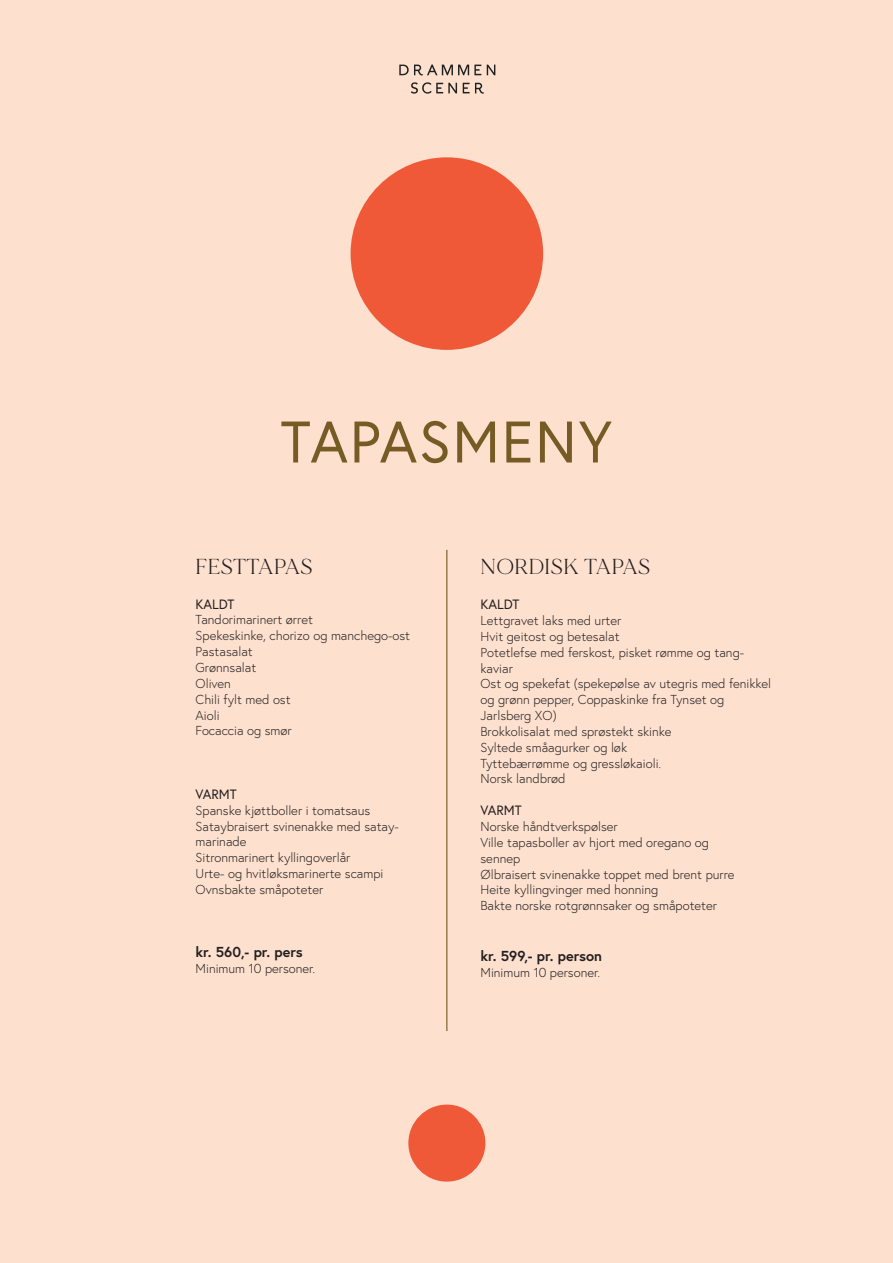
<style>
.page{position:relative;width:893px;height:1263px;background:#fde0ce}
.page>*{position:absolute;margin:0;border:0;box-sizing:border-box;transform-origin:0 0}
.t1{font:58.5px "Europa";letter-spacing:.03em;color:#775b25}
.t2{font:21.6px "MADE Mirage";letter-spacing:.02em;color:#231f20}
.t3{font:700 14.4px "Europa";color:#231f20}
.t4{font:13.5px "Europa";color:#231f20}
.t5{font:300 12.9px/15.9px "Europa";color:#231f20}
</style>
<div class="page">
<svg style="left:399px;top:64px;width:82px;height:11px"></svg>
<svg style="left:487px;top:65px;width:8px;height:10px"></svg>
<svg style="left:463px;top:83px;width:21px;height:11px"></svg>
<svg style="left:411px;top:82px;width:46px;height:12px"></svg>
<hr style="left:446px;top:550px;width:1px;height:481px;background:#775b25">
<div style="left:351px;top:157px;width:192px;height:193px;background:#f05937;border-radius:50%"></div>
<div style="left:408px;top:1104px;width:77px;height:77px;background:#f05937;border-radius:50%"></div>
<p class="t1" style="left:281px;top:404px;width:333px">TAPASMENY</p>
<p class="t2" style="left:196px;top:553px;width:118px">FESTTAPAS</p>
<p class="t2" style="left:480px;top:553px;width:171px">NORDISK TAPAS</p>
<p class="t4" style="left:196px;top:595px;width:40px">KALDT</p>
<p class="t5" style="left:196px;top:612px;width:119px">Tandorimarinert ørret</p>
<p class="t5" style="left:196px;top:628px;width:216px">Spekeskinke, chorizo og manchego-ost</p>
<p class="t5" style="left:196px;top:643px;width:59px">Pastasalat</p>
<p class="t5" style="left:196px;top:659px;width:62px">Grønnsalat</p>
<p class="t5" style="left:196px;top:675px;width:37px">Oliven</p>
<p class="t5" style="left:196px;top:691px;width:97px">Chili fylt med ost</p>
<p class="t5" style="left:196px;top:707px;width:26px">Aioli</p>
<p class="t5" style="left:196px;top:723px;width:98px">Focaccia og smør</p>
<p class="t4" style="left:196px;top:785px;width:43px">VARMT</p>
<p class="t5" style="left:196px;top:802px;width:176px">Spanske kjøttboller i tomatsaus</p>
<p class="t5" style="left:196px;top:818px;width:205px">Sataybraisert svinenakke med satay&shy;marinade</p>
<p class="t5" style="left:196px;top:849px;width:156px">Sitronmarinert kyllingoverlår</p>
<p class="t5" style="left:196px;top:865px;width:189px">Urte- og hvitløksmarinerte scampi</p>
<p class="t5" style="left:196px;top:881px;width:129px">Ovnsbakte småpoteter</p>
<p class="t3" style="left:196px;top:942px;width:109px">kr. 560,- pr. pers</p>
<p class="t5" style="left:196px;top:960px;width:121px">Minimum 10 personer.</p>
<p class="t4" style="left:480px;top:596px;width:40px">KALDT</p>
<p class="t5" style="left:480px;top:612px;width:142px">Lettgravet laks med urter</p>
<p class="t5" style="left:480px;top:628px;width:141px">Hvit geitost og betesalat</p>
<p class="t5" style="left:480px;top:644px;width:265px">Potetlefse med ferskost, pisket rømme og tang-</p>
<p class="t5" style="left:480px;top:660px;width:34px">kaviar</p>
<p class="t5" style="left:480px;top:676px;width:292px">Ost og spekefat (spekepølse av utegris med fenikkel</p>
<p class="t5" style="left:480px;top:692px;width:245px">og grønn pepper, Coppaskinke fra Tynset og</p>
<p class="t5" style="left:480px;top:707px;width:78px">Jarlsberg XO)</p>
<p class="t5" style="left:480px;top:723px;width:193px">Brokkolisalat med sprøstekt skinke</p>
<p class="t5" style="left:480px;top:739px;width:148px">Syltede småagurker og løk</p>
<p class="t5" style="left:480px;top:755px;width:182px">Tyttebærrømme og gressløkaioli.</p>
<p class="t5" style="left:480px;top:771px;width:87px">Norsk landbrød</p>
<p class="t4" style="left:480px;top:802px;width:43px">VARMT</p>
<p class="t5" style="left:480px;top:818px;width:139px">Norske håndtverkspølser</p>
<p class="t5" style="left:480px;top:834px;width:230px">Ville tapasboller av hjort med oregano og</p>
<p class="t5" style="left:480px;top:850px;width:41px">sennep</p>
<p class="t5" style="left:480px;top:866px;width:256px">Ølbraisert svinenakke toppet med brent purre</p>
<p class="t5" style="left:480px;top:882px;width:179px">Heite kyllingvinger med honning</p>
<p class="t5" style="left:480px;top:898px;width:238px">Bakte norske rotgrønnsaker og småpoteter</p>
<p class="t3" style="left:480px;top:946px;width:123px">kr. 599,- pr. person</p>
<p class="t5" style="left:480px;top:964px;width:121px">Minimum 10 personer.</p>
</div>
